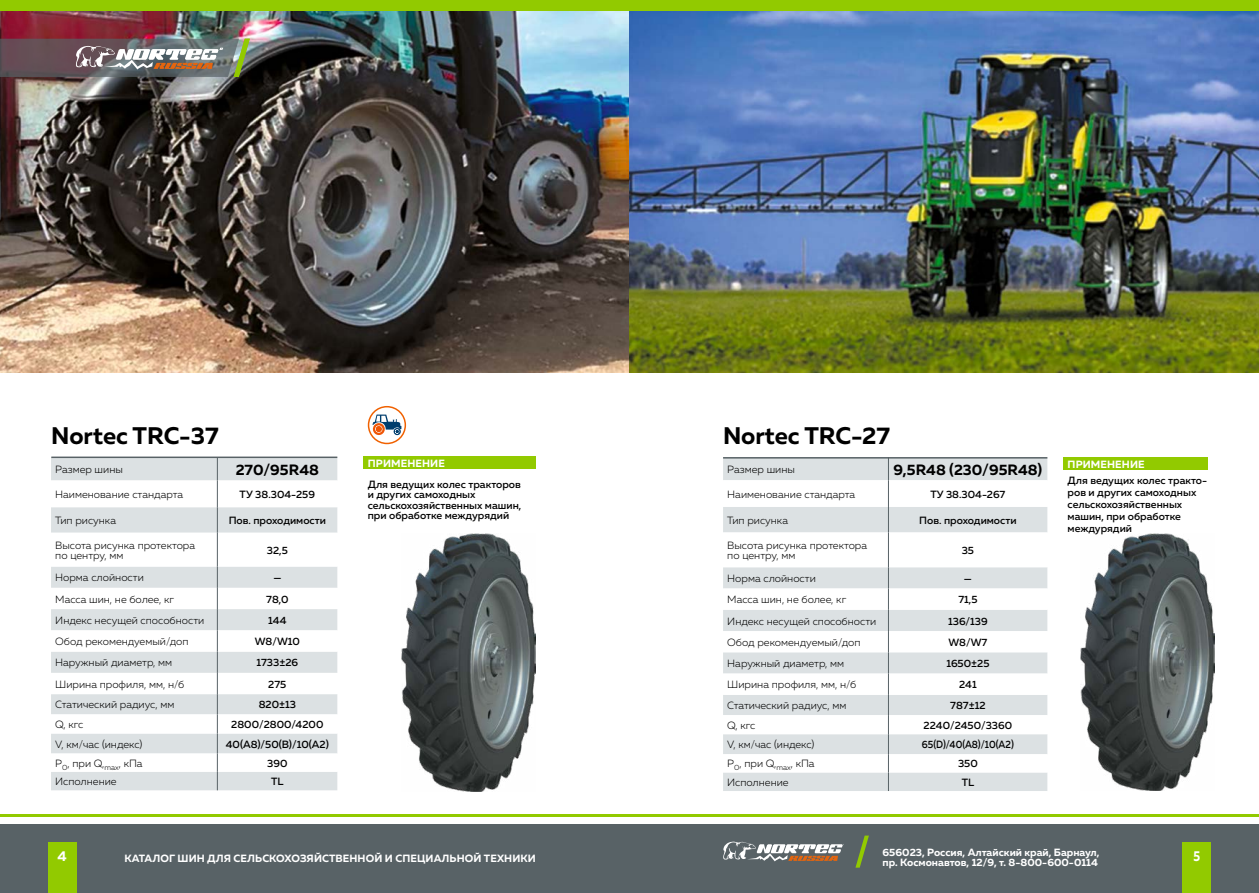
<style>
.page{position:relative;width:1259px;height:893px;background:#fff}
.page>*{position:absolute;margin:0;border:0;box-sizing:border-box;transform-origin:0 0}
.t1{font:700 24px "Muller";color:#000}
.t2{font:700 15px "Muller";color:#000}
.t3{font:700 14.25px "Muller";color:#fff}
.t4{font:700 14.25px "Muller";color:#fff;scale:.8 1}
.t5{font:300 10.5px/10.5px "Muller";color:#000}
.t6{font:500 10.5px/12px "Muller";color:#000}
.t7{font:700 10.5px/10.5px "Muller";letter-spacing:.01em;color:#fff}
.t8{font:500 10.5px "Muller";color:#000;scale:.9 1}
</style>
<div class="page">
<img style="left:0;top:11px;width:1259px;height:361px">
<div style="left:723px;top:459px;width:324px;height:332px;background:#dce1e3"></div>
<svg style="left:723px;top:480px;width:324px;height:292px"></svg>
<svg style="left:888px;top:459px;width:1px;height:73px"></svg>
<hr style="left:888px;top:532px;width:1px;height:35px;background:#586266">
<svg style="left:888px;top:567px;width:1px;height:224px"></svg>
<div style="left:1063px;top:458px;width:145px;height:12px;background:#92ca00"></div>
<div style="left:363px;top:456px;width:173px;height:13px;background:#92ca00"></div>
<div style="left:51px;top:458px;width:286px;height:332px;background:#dce1e3"></div>
<svg style="left:51px;top:480px;width:286px;height:292px"></svg>
<svg style="left:217px;top:458px;width:1px;height:75px"></svg>
<hr style="left:217px;top:533px;width:1px;height:34px;background:#586266">
<svg style="left:217px;top:567px;width:1px;height:223px"></svg>
<svg style="left:368px;top:407px;width:37px;height:36px"></svg>
<div style="left:368px;top:406px;width:38px;height:38px;border:2px solid #f06100;border-radius:50%"></div>
<svg style="left:372px;top:414px;width:29px;height:21px"></svg>
<hr style="left:51px;top:457px;width:286px;height:1px;background:#586266">
<hr style="left:723px;top:457px;width:324px;height:2px;background:#586266">
<img style="left:401px;top:534px;width:135px;height:257px">
<img style="left:1080px;top:534px;width:134px;height:256px">
<div style="left:0;top:824px;width:629px;height:69px;background:#586266"></div>
<div style="left:0;top:0;width:629px;height:11px;background:#92ca00"></div>
<div style="left:629px;top:0;width:630px;height:11px;background:#92ca00"></div>
<hr style="left:0;top:815px;width:629px;height:2px;background:#92ca00">
<hr style="left:629px;top:815px;width:630px;height:2px;background:#92ca00">
<div style="left:629px;top:824px;width:630px;height:69px;background:#586266"></div>
<svg style="left:0;top:39px;width:250px;height:38px;background:#7b7371"></svg>
<div style="left:48px;top:842px;width:28px;height:51px;background:#92ca00"></div>
<div style="left:1182px;top:842px;width:29px;height:51px;background:#92ca00"></div>
<svg style="left:855px;top:836px;width:14px;height:32px"></svg>
<svg style="left:723px;top:842px;width:120px;height:19px"></svg>
<h1 class="t1" style="left:51px;top:420px;width:169px">Nortec TRC-37</h1>
<h1 class="t1" style="left:723px;top:421px;width:169px">Nortec TRC-27</h1>
<p class="t5" style="left:55px;top:464px;width:69px">Размер шины</p>
<h2 class="t2" style="left:236px;top:460px;width:85px">270/95R48</h2>
<p class="t5" style="left:55px;top:489px;width:130px">Наименование стандарта</p>
<p class="t6" style="left:240px;top:488px;width:77px">ТУ 38.304-259</p>
<p class="t5" style="left:55px;top:515px;width:62px">Тип рисунка</p>
<p class="t6" style="left:229px;top:514px;width:99px">Пов. проходимости</p>
<p class="t5" style="left:55px;top:539px;width:141px">Высота рисунка протектора по центру, мм</p>
<p class="t6" style="left:267px;top:544px;width:22px">32,5</p>
<p class="t5" style="left:55px;top:572px;width:90px">Норма слойности</p>
<p class="t6" style="left:273px;top:572px;width:10px">—</p>
<p class="t5" style="left:55px;top:594px;width:120px">Масса шин, не более, кг</p>
<p class="t6" style="left:266px;top:593px;width:24px">78,0</p>
<p class="t5" style="left:55px;top:615px;width:151px">Индекс несущей способности</p>
<p class="t6" style="left:268px;top:614px;width:20px">144</p>
<p class="t5" style="left:55px;top:636px;width:135px">Обод рекомендуемый/доп</p>
<p class="t6" style="left:255px;top:635px;width:47px">W8/W10</p>
<p class="t5" style="left:55px;top:657px;width:118px">Наружный диаметр, мм</p>
<p class="t6" style="left:256px;top:657px;width:43px">1733±26</p>
<p class="t5" style="left:55px;top:679px;width:131px">Ширина профиля, мм, н/б</p>
<p class="t6" style="left:268px;top:678px;width:20px">275</p>
<p class="t5" style="left:55px;top:699px;width:121px">Статический радиус, мм</p>
<p class="t6" style="left:259px;top:699px;width:39px">820±13</p>
<p class="t5" style="left:55px;top:719px;width:30px">Q, кгс</p>
<p class="t6" style="left:231px;top:718px;width:94px">2800/2800/4200</p>
<p class="t5" style="left:55px;top:739px;width:88px">V, км/час (индекс)</p>
<p class="t6" style="left:226px;top:738px;width:105px">40(А8)/50(B)/10(А2)</p>
<p class="t5" style="left:55px;top:758px;width:89px">P<sub>0</sub>, при Q,<sub>max</sub>, кПа</p>
<p class="t6" style="left:267px;top:757px;width:22px">390</p>
<p class="t5" style="left:55px;top:776px;width:63px">Исполнение</p>
<p class="t6" style="left:271px;top:775px;width:14px">TL</p>
<p class="t7" style="left:368px;top:458px;width:78px">ПРИМЕНЕНИЕ</p>
<p class="t6" style="left:368px;top:479px;width:155px;line-height:10.5px">Для ведущих колес тракторов и других самоходных сельскохозяйственных машин, при обработке междурядий</p>
<p class="t5" style="left:727px;top:464px;width:69px">Размер шины</p>
<h2 class="t2" style="left:893px;top:460px;width:150px">9,5R48 (230/95R48)</h2>
<p class="t5" style="left:727px;top:489px;width:130px">Наименование стандарта</p>
<p class="t6" style="left:930px;top:488px;width:77px">ТУ 38.304-267</p>
<p class="t5" style="left:727px;top:515px;width:62px">Тип рисунка</p>
<p class="t6" style="left:919px;top:514px;width:99px">Пов. проходимости</p>
<p class="t5" style="left:727px;top:540px;width:141px">Высота рисунка протектора по центру, мм</p>
<p class="t6" style="left:961px;top:544px;width:14px">35</p>
<p class="t5" style="left:727px;top:573px;width:90px">Норма слойности</p>
<p class="t6" style="left:964px;top:572px;width:10px">—</p>
<p class="t5" style="left:727px;top:594px;width:120px">Масса шин, не более, кг</p>
<p class="t6" style="left:958px;top:593px;width:21px">71,5</p>
<p class="t5" style="left:727px;top:615px;width:151px">Индекс несущей способности</p>
<p class="t6" style="left:948px;top:615px;width:41px">136/139</p>
<p class="t5" style="left:727px;top:637px;width:135px">Обод рекомендуемый/доп</p>
<p class="t6" style="left:948px;top:636px;width:40px">W8/W7</p>
<p class="t5" style="left:727px;top:658px;width:118px">Наружный диаметр, мм</p>
<p class="t6" style="left:946px;top:657px;width:45px">1650±25</p>
<p class="t5" style="left:727px;top:679px;width:131px">Ширина профиля, мм, н/б</p>
<p class="t6" style="left:959px;top:679px;width:19px">241</p>
<p class="t5" style="left:727px;top:700px;width:121px">Статический радиус, мм</p>
<p class="t6" style="left:950px;top:699px;width:37px">787±12</p>
<p class="t5" style="left:727px;top:720px;width:30px">Q, кгс</p>
<p class="t6" style="left:923px;top:719px;width:90px">2240/2450/3360</p>
<p class="t5" style="left:727px;top:739px;width:88px">V, км/час (индекс)</p>
<p class="t8" style="left:922px;top:738px;width:104px">65(D)/40(A8)/10(А2)</p>
<p class="t5" style="left:727px;top:758px;width:89px">P<sub>0</sub>, при Q,<sub>max</sub>, кПа</p>
<p class="t6" style="left:958px;top:758px;width:21px">350</p>
<p class="t5" style="left:727px;top:777px;width:63px">Исполнение</p>
<p class="t6" style="left:962px;top:776px;width:14px">TL</p>
<p class="t7" style="left:1067px;top:459px;width:78px">ПРИМЕНЕНИЕ</p>
<p class="t6" style="left:1067px;top:474px;width:141px">Для ведущих колес тракто&shy;ров и других самоходных сельскохозяйственных машин, при обработке междурядий</p>
<p class="t7" style="left:882px;top:847px;width:218px">656023, Россия, Алтайский край, Барнаул, пр. Космонавтов, 12/9, т. 8-800-600-0114</p>
<h3 class="t3" style="left:57px;top:847px;width:11px">4</h3>
<p class="t7" style="left:124px;top:853px;width:413px">КАТАЛОГ ШИН ДЛЯ СЕЛЬСКОХОЗЯЙСТВЕННОЙ И СПЕЦИАЛЬНОЙ ТЕХНИКИ</p>
<h3 class="t4" style="left:1193px;top:847px;width:10px">5</h3>
</div>
